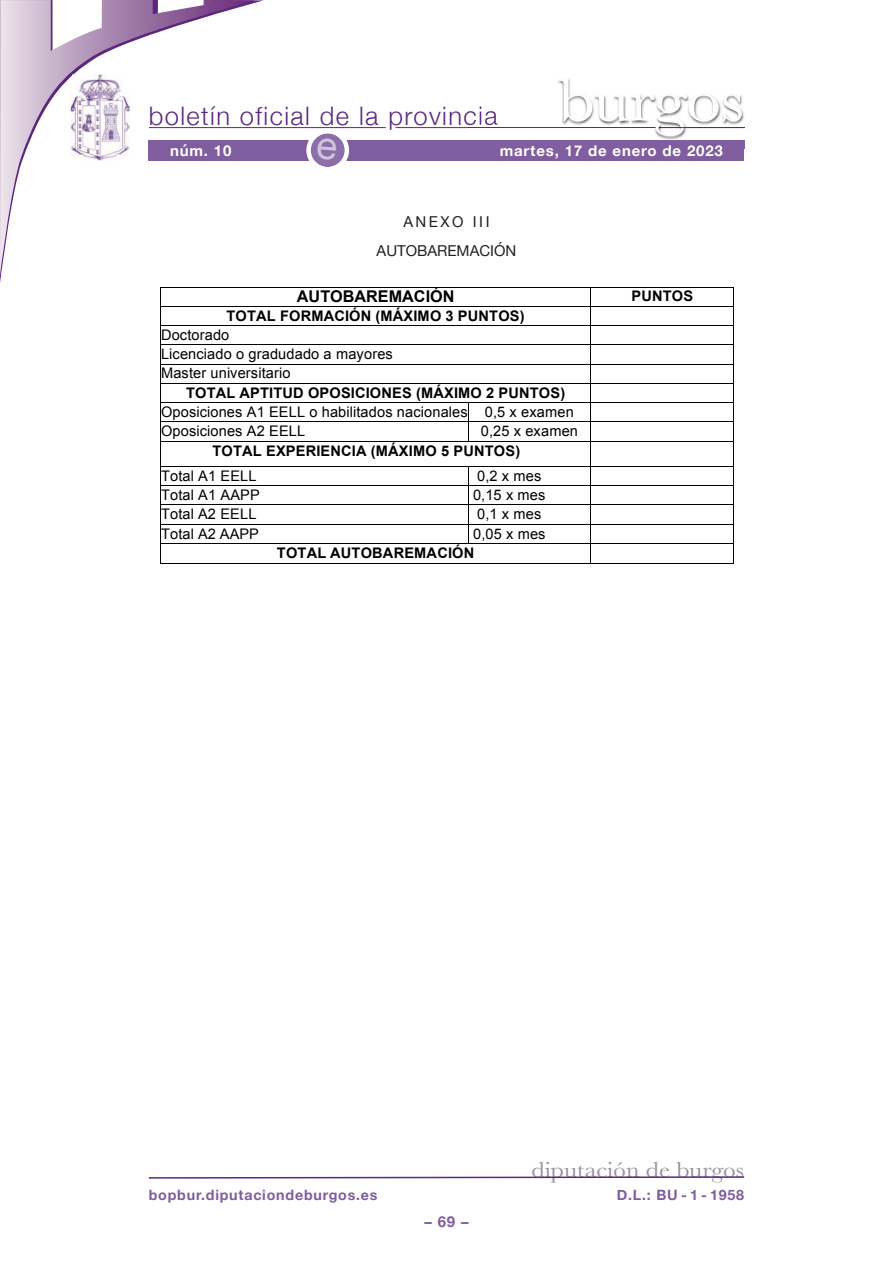
<style>
.page{position:relative;width:893px;height:1263px;background:#fff}
.page>*{position:absolute;margin:0;border:0;box-sizing:border-box;transform-origin:0 0}
.t1{font:63px "Baskerville";letter-spacing:-.01em;color:#fff;scale:1.12 1}
.t2{font:300 25.5px "Helvetica Neue";letter-spacing:.055em;color:#5c2781}
.t3{font:22.5px "Baskerville";color:#939598;scale:1.12 1}
.t4{font:700 16.2px "Arial";color:#000}
.t5{font:700 15px "Helvetica Neue";letter-spacing:.055em;color:#fff}
.t6{font:15px/29.5px "Helvetica Neue";color:#231f20;text-align:center}
.t7{font:700 15px "Helvetica Neue";color:#7f5d9e}
.t8{font:14.55px/19px "Arial";letter-spacing:.01em;color:#000}
.t9{font:700 14.55px "Arial";letter-spacing:.015em;color:#000}
.t10{font:700 14.25px "Helvetica Neue";letter-spacing:.055em;color:#7f5d9e}
</style>
<div class="page">
<hr style="left:396px;top:127px;width:348px;height:1px;background:#5c2781">
<hr style="left:149px;top:127px;width:237px;height:1px;background:#5c2781">
<svg style="left:0;top:0;width:255px;height:275px"></svg>
<div style="left:149px;top:140px;width:595px;height:20px;background:#7f5d9e"></div>
<svg style="left:148px;top:1176px;width:597px;height:3px"></svg>
<img style="left:468px;top:78px;width:277px;height:71px">
<img style="left:468px;top:127px;width:191px;height:1px">
<img style="left:468px;top:140px;width:276px;height:9px">
<img style="left:501px;top:146px;width:44px;height:3px">
<hr style="left:659px;top:127px;width:85px;height:1px;background:#5c2781">
<img style="left:71px;top:74px;width:59px;height:87px">
<hr style="left:160px;top:287px;width:574px;height:1px;background:#000">
<hr style="left:160px;top:306px;width:574px;height:1px;background:#000">
<hr style="left:160px;top:325px;width:574px;height:1px;background:#000">
<hr style="left:160px;top:345px;width:574px;height:1px;background:#000">
<hr style="left:160px;top:364px;width:574px;height:1px;background:#000">
<hr style="left:160px;top:383px;width:574px;height:1px;background:#000">
<hr style="left:160px;top:402px;width:574px;height:1px;background:#000">
<hr style="left:160px;top:421px;width:574px;height:1px;background:#000">
<svg style="left:468px;top:403px;width:1px;height:38px"></svg>
<hr style="left:160px;top:441px;width:574px;height:1px;background:#000">
<hr style="left:160px;top:466px;width:574px;height:1px;background:#000">
<hr style="left:160px;top:485px;width:574px;height:1px;background:#000">
<hr style="left:160px;top:505px;width:574px;height:1px;background:#000">
<hr style="left:160px;top:524px;width:574px;height:1px;background:#000">
<svg style="left:468px;top:467px;width:1px;height:76px"></svg>
<hr style="left:160px;top:543px;width:574px;height:1px;background:#000">
<svg style="left:160px;top:288px;width:1px;height:275px"></svg>
<hr style="left:160px;top:563px;width:430px;height:1px;background:#000">
<svg style="left:590px;top:288px;width:1px;height:276px"></svg>
<hr style="left:591px;top:563px;width:143px;height:1px;background:#000">
<svg style="left:306px;top:133px;width:43px;height:34px"></svg>
<h2 class="t2" style="left:149px;top:100px;width:350px">boletín oficial de la provincia</h2>
<h1 class="t1" style="left:558px;top:64px;width:168px">burgos</h1>
<p class="t5" style="left:170px;top:141px;width:63px">núm. 10</p>
<p class="t5" style="left:500px;top:141px;width:225px">martes, 17 de enero de 2023</p>
<p class="t6" style="left:377px;top:207px;width:141px">ANExO III<br>AUTOBAREMACIÓN</p>
<p class="t4" style="left:297px;top:288px;width:159px">AUTOBAREMACIÓN</p>
<p class="t9" style="left:631px;top:288px;width:63px">PUNTOS</p>
<p class="t9" style="left:226px;top:307px;width:300px">TOTAL FORMACIÓN (MÁXIMO 3 PUNTOS)</p>
<p class="t8" style="left:161px;top:325px;width:233px">Doctorado<br>Licenciado o gradudado a mayores<br>Master universitario</p>
<p class="t9" style="left:186px;top:384px;width:381px">TOTAL APTITUD OPOSICIONES (MÁXIMO 2 PUNTOS)</p>
<p class="t8" style="left:161px;top:402px;width:414px">Oposiciones A1 EELL o habilitados nacionales 0,5 x examen<br>Oposiciones A2 EELL</p>
<p class="t8" style="left:481px;top:421px;width:99px">0,25 x examen</p>
<p class="t9" style="left:212px;top:443px;width:309px">TOTAL EXPERIENCIA (MÁXIMO 5 PUNTOS)</p>
<p class="t8" style="left:161px;top:466px;width:97px">Total A1 EELL</p>
<p class="t8" style="left:477px;top:466px;width:66px">0,2 x mes</p>
<p class="t8" style="left:161px;top:485px;width:100px">Total A1 AAPP</p>
<p class="t8" style="left:473px;top:485px;width:74px">0,15 x mes</p>
<p class="t8" style="left:161px;top:505px;width:97px">Total A2 EELL</p>
<p class="t8" style="left:477px;top:505px;width:66px">0,1 x mes</p>
<p class="t8" style="left:161px;top:524px;width:99px">Total A2 AAPP</p>
<p class="t8" style="left:473px;top:524px;width:74px">0,05 x mes</p>
<p class="t9" style="left:277px;top:545px;width:199px">TOTAL AUTOBAREMACIÓN</p>
<h3 class="t3" style="left:531px;top:1157px;width:191px">diputación de burgos</h3>
<p class="t10" style="left:149px;top:1186px;width:230px">bopbur.diputaciondeburgos.es</p>
<p class="t10" style="left:617px;top:1186px;width:129px">D.L.: BU - 1 - 1958</p>
<p class="t7" style="left:424px;top:1212px;width:46px">– 69 –</p>
</div>
